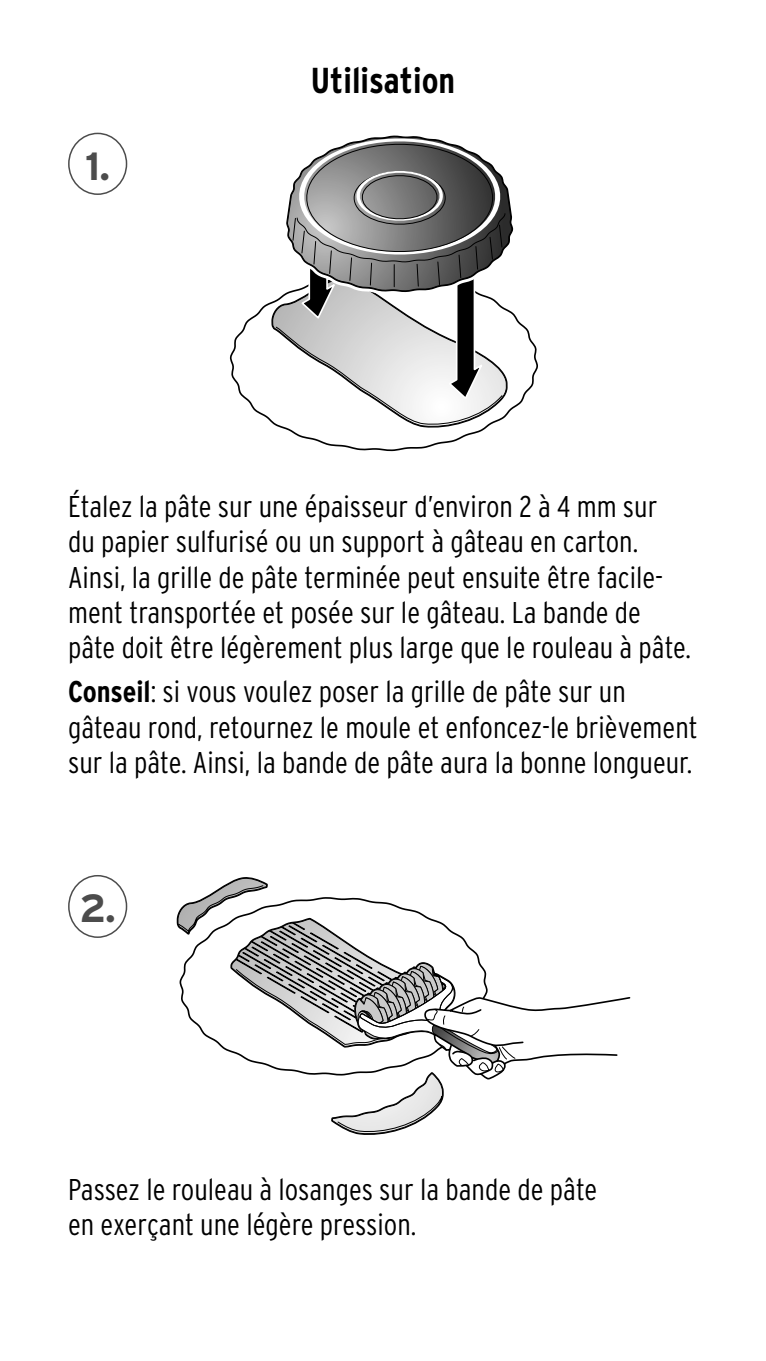
<style>
.page{position:relative;width:766px;height:1361px;background:#fff}
.page>*{position:absolute;margin:0;border:0;box-sizing:border-box;transform-origin:0 0}
.M01_KREIS_GRAU{font:700 39.3px "Interstate OT";color:#4c4c4c}
.id_headline_ivz_xlin{font:700 condensed 36px "Interstate OT";color:#000}
.ID_FLIESSTEXT{font:300 condensed 30px/35.4px "Interstate OT";color:#000}
.s1{font-weight:700}
</style>
<div class="page">
<svg style="left:230px;top:302px;width:308px;height:149px"></svg>
<svg style="left:270px;top:135px;width:252px;height:296px"></svg>
<div style="left:68px;top:133px;width:59px;height:62px;border:2px solid #4c4c4c;border-radius:50%"></div>
<svg style="left:177px;top:877px;width:453px;height:258px"></svg>
<div style="left:68px;top:875px;width:59px;height:63px;border:2px solid #4c4c4c;border-radius:50%"></div>
<p class="M01_KREIS_GRAU" style="left:85px;top:142px;width:26px">1.</p>
<p class="id_headline_ivz_xlin" style="left:311px;top:59px;width:146px">Utilisation</p>
<p class="ID_FLIESSTEXT" style="left:68px;top:488px;width:624px">Étalez la pâte sur une épaisseur d’environ 2 à 4 mm sur du papier sulfurisé ou un support à gâteau en carton.<br>Ainsi, la grille de pâte terminée peut ensuite être facile&shy;ment transportée et posée sur le gâteau. La bande de pâte doit être légèrement plus large que le rouleau à pâte.</p>
<p class="ID_FLIESSTEXT" style="left:68px;top:674px;width:631px"><span class="s1">Conseil</span>: si vous voulez poser la grille de pâte sur un gâteau rond, retournez le moule et enfoncez-le brièvement sur la pâte. Ainsi, la bande de pâte aura la bonne longueur.</p>
<p class="M01_KREIS_GRAU" style="left:79px;top:884px;width:38px">2.</p>
<p class="ID_FLIESSTEXT" style="left:68px;top:1171px;width:530px">Passez le rouleau à losanges sur la bande de pâte en exerçant une légère pression.</p>
</div>
